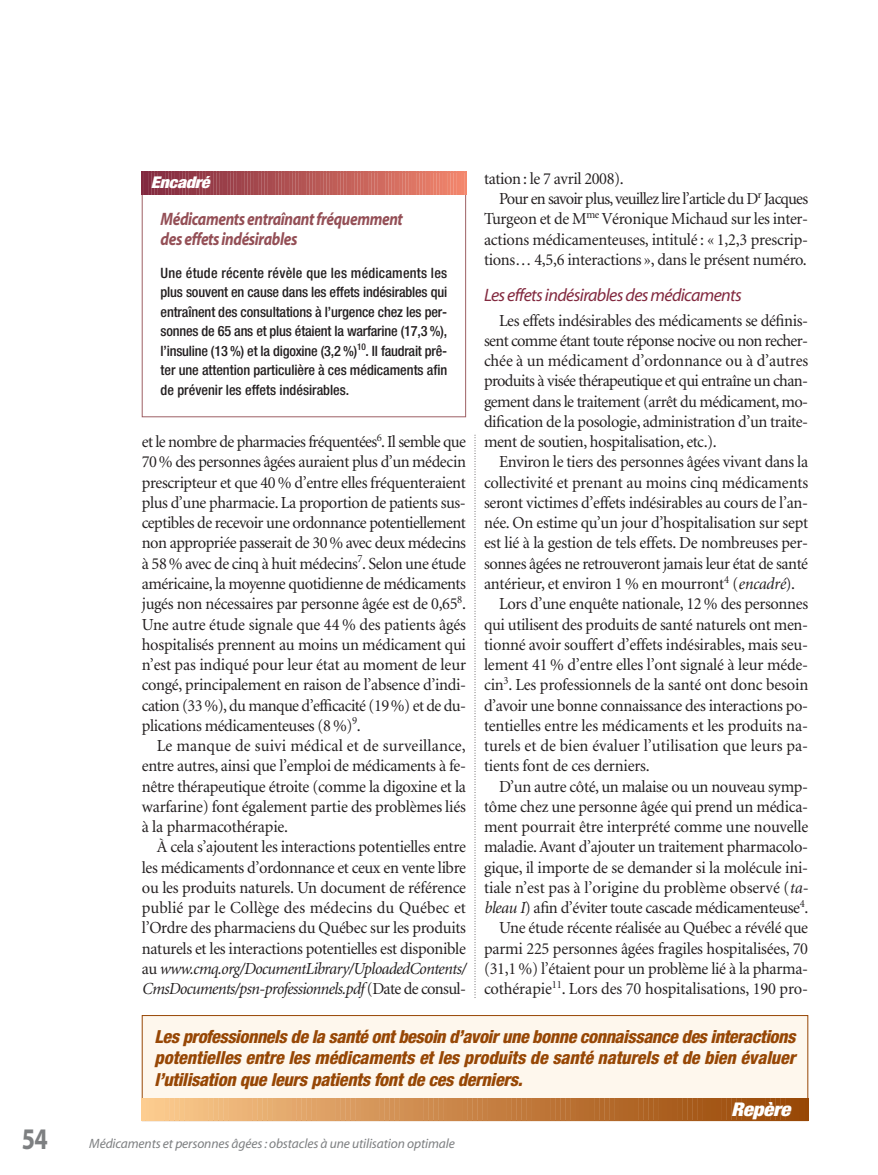
<style>
.page{position:relative;width:878px;height:1175px;background:#fff}
.page>*{position:absolute;margin:0;border:0;box-sizing:border-box;transform-origin:0 0}
.t1{font:700 30px "Myriad";color:#7d7f81;scale:.8 1}
.t2{font:italic 900 condensed 18.9px "Helvetica Neue";color:#fff;scale:1.11 1}
.t3{font:italic 800 condensed 18px/21.8px "Helvetica Neue";color:#974705;text-align:justify}
.t4{font:italic 700 18px/19.5px "Myriad";letter-spacing:-.025em;color:#944f56;scale:.85 1}
.t5{font:italic 18px "Myriad";letter-spacing:-.035em;color:#82293f}
.t6{font:16.8px/20.2px "Minion";letter-spacing:-.015em;color:#231f20;text-align:justify}
.t7{font:16.8px "Minion";letter-spacing:-.045em;color:#231f20}
.t8{font:italic 900 condensed 16.2px "Helvetica Neue";color:#fff;scale:1.11 1}
.t9{font:500 condensed 14.25px/19.5px "Helvetica Neue";color:#231f20;text-align:justify}
.t10{font:italic 13.5px "Myriad";letter-spacing:-.01em;color:#7d7f81}
.s1{font-style:italic}
</style>
<div class="page">
<svg style="left:474px;top:435px;width:1px;height:563px"></svg>
<svg style="left:142px;top:172px;width:324px;height:22px;background:#b85b59"></svg>
<div style="left:142px;top:1015px;width:665px;height:105px;background:#fef7ed"></div>
<div style="left:142px;top:1015px;width:666px;height:105px;border:1px solid #974705"></div>
<svg style="left:142px;top:1098px;width:26px;height:22px"></svg>
<hr style="left:171px;top:1098px;width:2px;height:22px;background:#f8c68a">
<svg style="left:176px;top:1098px;width:75px;height:22px;background:#f0bc7f"></svg>
<hr style="left:254px;top:1098px;width:2px;height:22px;background:#ebb275">
<svg style="left:259px;top:1098px;width:285px;height:22px;background:#d29256"></svg>
<hr style="left:547px;top:1098px;width:2px;height:22px;background:#bd7436">
<svg style="left:552px;top:1098px;width:255px;height:22px;background:#a95e1e"></svg>
<h1 class="t1" style="left:22px;top:1127px;width:34px">54</h1>
<p class="t8" style="left:151px;top:177px;width:57px">Encadré</p>
<p class="t4" style="left:160px;top:211px;width:286px">Médicaments entraînant fréquemment des effets indésirables</p>
<p class="t9" style="left:160px;top:264px;width:288px">Une étude récente révèle que les médicaments les plus souvent en cause dans les effets indésirables qui entraînent des consultations à l’urgence chez les per&shy;sonnes de 65 ans et plus étaient la warfarine (17,3 %), l’insuline (13 %) et la digoxine (3,2 %)<sup>10</sup>. Il faudrait prê&shy;ter une attention particulière à ces médicaments afin de prévenir les effets indésirables.</p>
<p class="t6" style="left:142px;top:433px;width:326px">et le nombre de pharmacies fréquentées<sup>6</sup>. Il semble que 70 % des personnes âgées auraient plus d’un médecin prescripteur et que 40 % d’entre elles fréquenteraient plus d’une pharmacie. La proportion de patients sus&shy;ceptibles de recevoir une ordonnance potentiellement non appropriée passerait de 30% avec deux médecins à 58 % avec de cinq à huit médecins<sup>7</sup>. Selon une étude américaine, la moyenne quotidienne de médicaments jugés non nécessaires par personne âgée est de 0,65<sup>8</sup>.<br>Une autre étude signale que 44 % des patients âgés hospitalisés prennent au moins un médicament qui n’est pas indiqué pour leur état au moment de leur congé, principalement en raison de l’absence d’indi&shy;cation (33%), du manque d’efficacité (19%) et de du&shy;plications médicamenteuses (8 %)<sup>9</sup>.</p>
<p class="t6" style="left:142px;top:737px;width:326px;text-indent:15px">Le manque de suivi médical et de surveillance, entre autres, ainsi que l’emploi de médicaments à fe&shy;nêtre thérapeutique étroite (comme la digoxine et la warfarine) font également partie des problèmes liés à la pharmacothérapie.</p>
<p class="t6" style="left:142px;top:838px;width:326px;text-indent:15px">À cela s’ajoutent les interactions potentielles entre les médicaments d’ordonnance et ceux en vente libre ou les produits naturels. Un document de référence publié par le Collège des médecins du Québec et l’Ordre des pharmaciens du Québec sur les produits naturels et les interactions potentielles est disponible au <span class="s1">www.cmq.org/DocumentLibrary/UploadedContents/ CmsDocuments/psn-professionnels.pdf</span> (Date de consul-</p>
<p class="t6" style="left:484px;top:170px;width:141px">tation : le 7 avril 2008).</p>
<p class="t7" style="left:499px;top:192px;width:310px">Pour en savoir plus,veuillez lire l’article du D<sup>r</sup> Jacques</p>
<p class="t6" style="left:484px;top:210px;width:326px">Turgeon et de M<sup>me</sup> Véronique Michaud sur les inter-</p>
<p class="t6" style="left:484px;top:230px;width:325px">actions médicamenteuses, intitulé : « 1,2,3 prescrip-</p>
<p class="t6" style="left:484px;top:251px;width:324px">tions… 4,5,6 interactions », dans le présent numéro.</p>
<p class="t5" style="left:484px;top:288px;width:259px">Les effets indésirables des médicaments</p>
<p class="t6" style="left:484px;top:311px;width:326px;text-indent:15px">Les effets indésirables des médicaments se définis&shy;sent comme étant toute réponse nocive ou non recher&shy;chée à un médicament d’ordonnance ou à d’autres produits à visée thérapeutique et qui entraîne un chan&shy;gement dans le traitement (arrêt du médicament, mo&shy;dification de la posologie, administration d’un traite&shy;ment de soutien, hospitalisation, etc.).</p>
<p class="t6" style="left:499px;top:453px;width:311px">Environ le tiers des personnes âgées vivant dans la</p>
<p class="t6" style="left:484px;top:473px;width:326px">collectivité et prenant au moins cinq médicaments</p>
<p class="t6" style="left:484px;top:494px;width:325px">seront victimes d’effets indésirables au cours de l’an-</p>
<p class="t6" style="left:484px;top:514px;width:325px">née. On estime qu’un jour d’hospitalisation sur sept</p>
<p class="t6" style="left:484px;top:534px;width:326px">est lié à la gestion de tels effets. De nombreuses per-</p>
<p class="t6" style="left:484px;top:554px;width:325px">sonnes âgées ne retrouveront jamais leur état de santé</p>
<p class="t6" style="left:484px;top:575px;width:312px">antérieur, et environ 1 % en mourront<sup>4</sup> (<span class="s1">encadré</span>).</p>
<p class="t6" style="left:499px;top:595px;width:311px">Lors d’une enquête nationale, 12 % des personnes</p>
<p class="t6" style="left:484px;top:615px;width:326px">qui utilisent des produits de santé naturels ont men-</p>
<p class="t6" style="left:484px;top:635px;width:326px">tionné avoir souffert d’effets indésirables, mais seu-</p>
<p class="t6" style="left:484px;top:656px;width:326px">lement 41 % d’entre elles l’ont signalé à leur méde-</p>
<p class="t6" style="left:484px;top:676px;width:326px">cin<sup>3</sup>. Les professionnels de la santé ont donc besoin</p>
<p class="t6" style="left:484px;top:696px;width:325px">d’avoir une bonne connaissance des interactions po-</p>
<p class="t6" style="left:484px;top:716px;width:325px">tentielles entre les médicaments et les produits na-</p>
<p class="t6" style="left:484px;top:737px;width:325px">turels et de bien évaluer l’utilisation que leurs pa-</p>
<p class="t6" style="left:484px;top:757px;width:167px">tients font de ces derniers.</p>
<p class="t6" style="left:499px;top:777px;width:310px">D’un autre côté, un malaise ou un nouveau symp-</p>
<p class="t6" style="left:484px;top:797px;width:326px">tôme chez une personne âgée qui prend un médica-</p>
<p class="t6" style="left:484px;top:818px;width:326px">ment pourrait être interprété comme une nouvelle</p>
<p class="t6" style="left:484px;top:838px;width:325px">maladie. Avant d’ajouter un traitement pharmacolo-</p>
<p class="t6" style="left:484px;top:858px;width:325px">gique, il importe de se demander si la molécule ini-</p>
<p class="t6" style="left:484px;top:878px;width:326px">tiale n’est pas à l’origine du problème observé (<span class="s1">ta-</span></p>
<p class="t6" style="left:484px;top:899px;width:326px"><span class="s1">bleau I</span>) afin d’éviter toute cascade médicamenteuse<sup>4</sup>.</p>
<p class="t6" style="left:499px;top:919px;width:310px">Une étude récente réalisée au Québec a révélé que</p>
<p class="t6" style="left:484px;top:939px;width:325px">parmi 225 personnes âgées fragiles hospitalisées, 70</p>
<p class="t6" style="left:484px;top:959px;width:325px">(31,1 %) l’étaient pour un problème lié à la pharma-</p>
<p class="t6" style="left:484px;top:980px;width:325px">cothérapie<sup>11</sup>. Lors des 70 hospitalisations, 190 pro-</p>
<p class="t3" style="left:154px;top:1026px;width:645px">Les professionnels de la santé ontbesoin d’avoirune bonne connaissance des interactions potentielles entre les médicaments et les produits de santé naturels et de bien évaluer l’utilisation que leurs patients fontde ces derniers.</p>
<p class="t2" style="left:731px;top:1102px;width:58px">Repère</p>
<p class="t10" style="left:89px;top:1138px;width:367px">Médicaments et personnes âgées : obstacles à une utilisation optimale</p>
</div>
